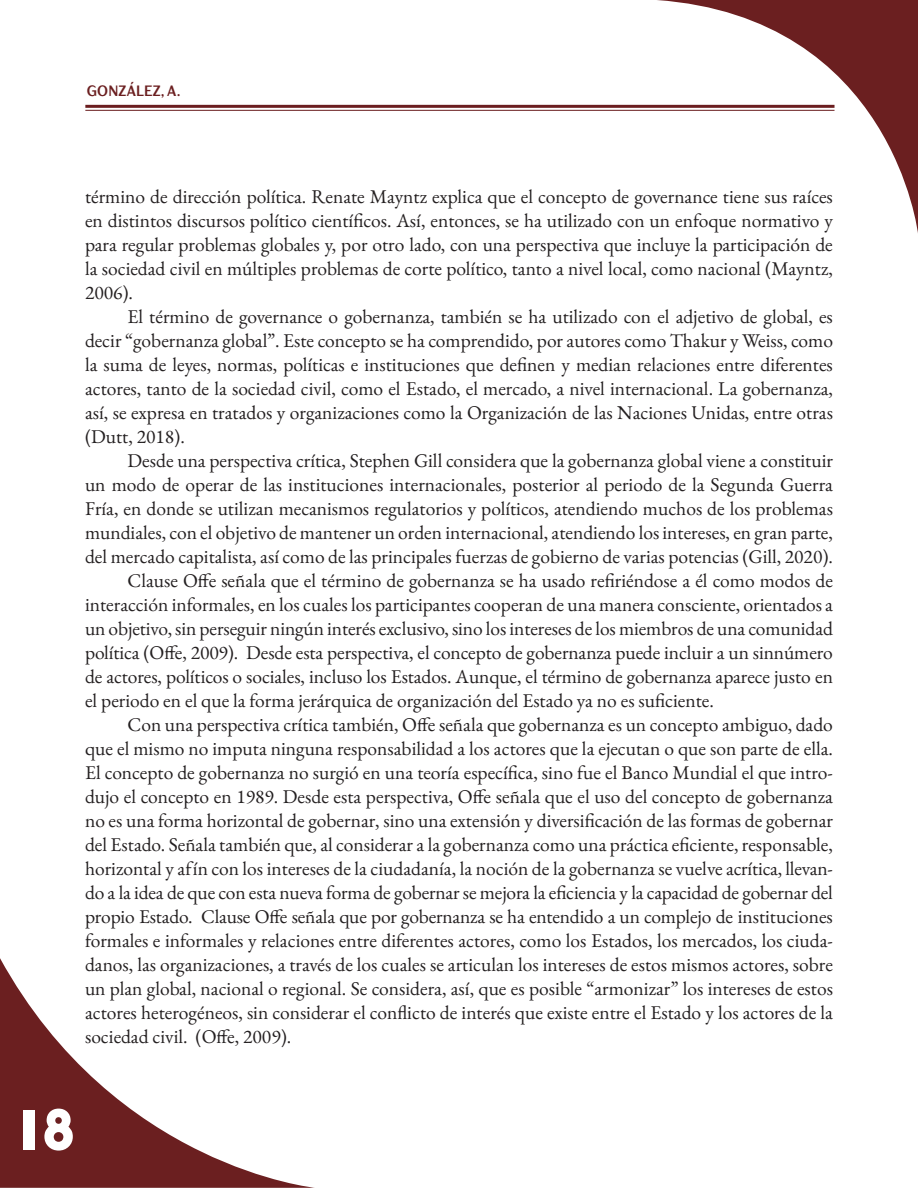
<style>
.page{position:relative;width:918px;height:1188px;background:#fff}
.page>*{position:absolute;margin:0;border:0;box-sizing:border-box;transform-origin:0 0}
.t1{font:60px "Bauhaus 93";color:#fff}
.cuerpo_de_texto{font:19.5px/24px "EB Garamond";color:#231f20;text-align:justify}
.t2{font:700 15px "TT Drugs Trl Cnd";letter-spacing:.005em;color:#6b1f20}
</style>
<div class="page">
<svg style="left:0;top:958px;width:315px;height:230px"></svg>
<svg style="left:656px;top:0;width:262px;height:233px"></svg>
<hr style="left:85px;top:105px;width:750px;height:3px;background:#6b1d1f">
<hr style="left:85px;top:110px;width:750px;height:1px;background:#6b1d1f">
<p class="t2" style="left:87px;top:81px;width:95px">GONZÁLEZ, A.</p>
<p class="cuerpo_de_texto" style="left:85px;top:184px;width:749px">término de dirección política. Renate Mayntz explica que el concepto de governance tiene sus raíces en distintos discursos político científicos. Así, entonces, se ha utilizado con un enfoque normativo y para regular problemas globales y, por otro lado, con una perspectiva que incluye la participación de la sociedad civil en múltiples problemas de corte político, tanto a nivel local, como nacional (Mayntz, 2006).</p>
<p class="cuerpo_de_texto" style="left:85px;top:304px;width:750px;text-indent:43px">El término de governance o gobernanza, también se ha utilizado con el adjetivo de global, es decir “gobernanza global”. Este concepto se ha comprendido, por autores como Thakur y Weiss, como la suma de leyes, normas, políticas e instituciones que definen y median relaciones entre diferentes actores, tanto de la sociedad civil, como el Estado, el mercado, a nivel internacional. La gobernanza, así, se expresa en tratados y organizaciones como la Organización de las Naciones Unidas, entre otras (Dutt, 2018).</p>
<p class="cuerpo_de_texto" style="left:85px;top:448px;width:749px;text-indent:43px">Desde una perspectiva crítica, Stephen Gill considera que la gobernanza global viene a constituir un modo de operar de las instituciones internacionales, posterior al periodo de la Segunda Guerra Fría, en donde se utilizan mecanismos regulatorios y políticos, atendiendo muchos de los problemas mundiales, con el objetivo de mantener un orden internacional, atendiendo los intereses, en gran parte, del mercado capitalista, así como de las principales fuerzas de gobierno de varias potencias (Gill, 2020).</p>
<p class="cuerpo_de_texto" style="left:85px;top:568px;width:749px;text-indent:43px">Clause Offe señala que el término de gobernanza se ha usado refiriéndose a él como modos de interacción informales, en los cuales los participantes cooperan de una manera consciente, orientados a un objetivo, sin perseguir ningún interés exclusivo, sino los intereses de los miembros de una comunidad política (Offe, 2009). Desde esta perspectiva, el concepto de gobernanza puede incluir a un sinnúmero de actores, políticos o sociales, incluso los Estados. Aunque, el término de gobernanza aparece justo en el periodo en el que la forma jerárquica de organización del Estado ya no es suficiente.</p>
<p class="cuerpo_de_texto" style="left:85px;top:712px;width:750px;text-indent:43px">Con una perspectiva crítica también, Offe señala que gobernanza es un concepto ambiguo, dado que el mismo no imputa ninguna responsabilidad a los actores que la ejecutan o que son parte de ella.<br>El concepto de gobernanza no surgió en una teoría específica, sino fue el Banco Mundial el que intro&shy;dujo el concepto en 1989. Desde esta perspectiva, Offe señala que el uso del concepto de gobernanza no es una forma horizontal de gobernar, sino una extensión y diversificación de las formas de gobernar del Estado. Señala también que, al considerar a la gobernanza como una práctica eficiente, responsable, horizontal y afín con los intereses de la ciudadanía, la noción de la gobernanza se vuelve acrítica, llevan&shy;do a la idea de que con esta nueva forma de gobernar se mejora la eficiencia y la capacidad de gobernar del propio Estado. Clause Offe señala que por gobernanza se ha entendido a un complejo de instituciones formales e informales y relaciones entre diferentes actores, como los Estados, los mercados, los ciuda&shy;danos, las organizaciones, a través de los cuales se articulan los intereses de estos mismos actores, sobre un plan global, nacional o regional. Se considera, así, que es posible “armonizar” los intereses de estos actores heterogéneos, sin considerar el conflicto de interés que existe entre el Estado y los actores de la sociedad civil. (Offe, 2009).</p>
<h1 class="t1" style="left:12px;top:1096px;width:65px">18</h1>
</div>
